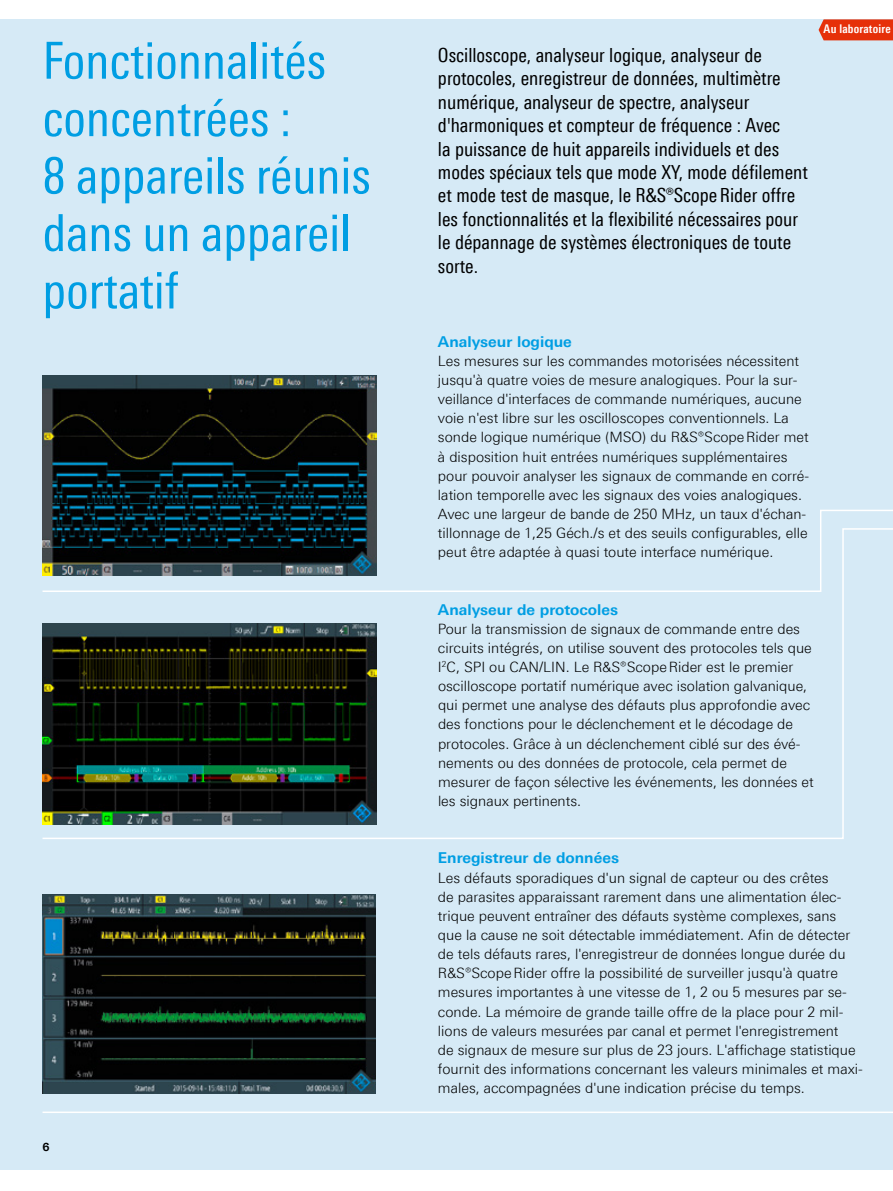
<style>
.page{position:relative;width:893px;height:1191px;background:#fff}
.page>*{position:absolute;margin:0;border:0;box-sizing:border-box;transform-origin:0 0}
.t1{font:51px/57.4px "Linotype Univers 420 Cn";color:#009ee3}
.t2{font:19.5px/23.4px "Linotype Univers 420 Cn";color:#000}
.t3{font:700 15px "Linotype Univers 630";color:#009ee3}
.t4{font:300 14.25px/19.2px "Linotype Univers 330";color:#000}
.t5{font:700 12px "Linotype Univers 620 Cn";letter-spacing:.015em;color:#fff}
.t6{font:700 11.25px "Linotype Univers 630";color:#000}
</style>
<div class="page">
<div style="left:0;top:19px;width:893px;height:1150px;background:#d6eaf6"></div>
<img style="left:43px;top:375px;width:333px;height:134px">
<svg style="left:819px;top:19px;width:74px;height:21px;background:#e53813"></svg>
<svg style="left:42px;top:509px;width:851px;height:84px"></svg>
<svg style="left:42px;top:599px;width:851px;height:514px"></svg>
<h1 class="t1" style="left:43px;top:32px;width:330px">Fonctionnalités concentrées :<br>8 appareils réunis dans un appareil portatif</h1>
<p class="t6" style="left:43px;top:1139px;width:9px">6</p>
<p class="t2" style="left:438px;top:43px;width:371px">Oscilloscope, analyseur logique, analyseur de protocoles, enregistreur de données, multimètre numérique, analyseur de spectre, analyseur d'harmoniques et compteur de fréquence : Avec<br>la puissance de huit appareils individuels et des modes spéciaux tels que mode XY, mode défilement et mode test de masque, le R&amp;S®ScopeRider offre les fonctionnalités et la flexibilité nécessaires pour le dépannage de systèmes électroniques de toute sorte.</p>
<p class="t5" style="left:824px;top:21px;width:68px">Au laboratoire</p>
<p class="t3" style="left:438px;top:332px;width:135px">Analyseur logique</p>
<p class="t4" style="left:438px;top:351px;width:373px">Les mesures sur les commandes motorisées nécessitent jusqu'à quatre voies de mesure analogiques. Pour la sur&shy;veillance d'interfaces de commande numériques, aucune voie n'est libre sur les oscilloscopes conventionnels. La sonde logique numérique (MSO) du R&amp;S®ScopeRider met à disposition huit entrées numériques supplémentaires pour pouvoir analyser les signaux de commande en corré&shy;lation temporelle avec les signaux des voies analogiques.<br>Avec une largeur de bande de 250 MHz, un taux d'échan&shy;tillonnage de 1,25 Géch./s et des seuils configurables, elle peut être adaptée à quasi toute interface numérique.</p>
<p class="t3" style="left:438px;top:600px;width:182px">Analyseur de protocoles</p>
<p class="t4" style="left:438px;top:619px;width:377px">Pour la transmission de signaux de commande entre des circuits intégrés, on utilise souvent des protocoles tels que I<sup>2</sup>C, SPI ou CAN/LIN. Le R&amp;S®ScopeRider est le premier oscilloscope portatif numérique avec isolation galvanique, qui permet une analyse des défauts plus approfondie avec des fonctions pour le déclenchement et le décodage de protocoles. Grâce à un déclenchement ciblé sur des évé&shy;nements ou des données de protocole, cela permet de mesurer de façon sélective les événements, les données et les signaux pertinents.</p>
<p class="t3" style="left:438px;top:849px;width:183px">Enregistreur de données</p>
<p class="t4" style="left:438px;top:867px;width:426px">Les défauts sporadiques d'un signal de capteur ou des crêtes<br>de parasites apparaissant rarement dans une alimentation élec&shy;trique peuvent entraîner des défauts système complexes, sans que la cause ne soit détectable immédiatement. Afin de détecter de tels défauts rares, l'enregistreur de données longue durée du R&amp;S®ScopeRider offre la possibilité de surveiller jusqu'à quatre mesures importantes à une vitesse de 1, 2 ou 5 mesures par se&shy;conde. La mémoire de grande taille offre de la place pour 2 mil&shy;lions de valeurs mesurées par canal et permet l'enregistrement<br>de signaux de mesure sur plus de 23 jours. L'affichage statistique fournit des informations concernant les valeurs minimales et maxi&shy;males, accompagnées d'une indication précise du temps.</p>
</div>
